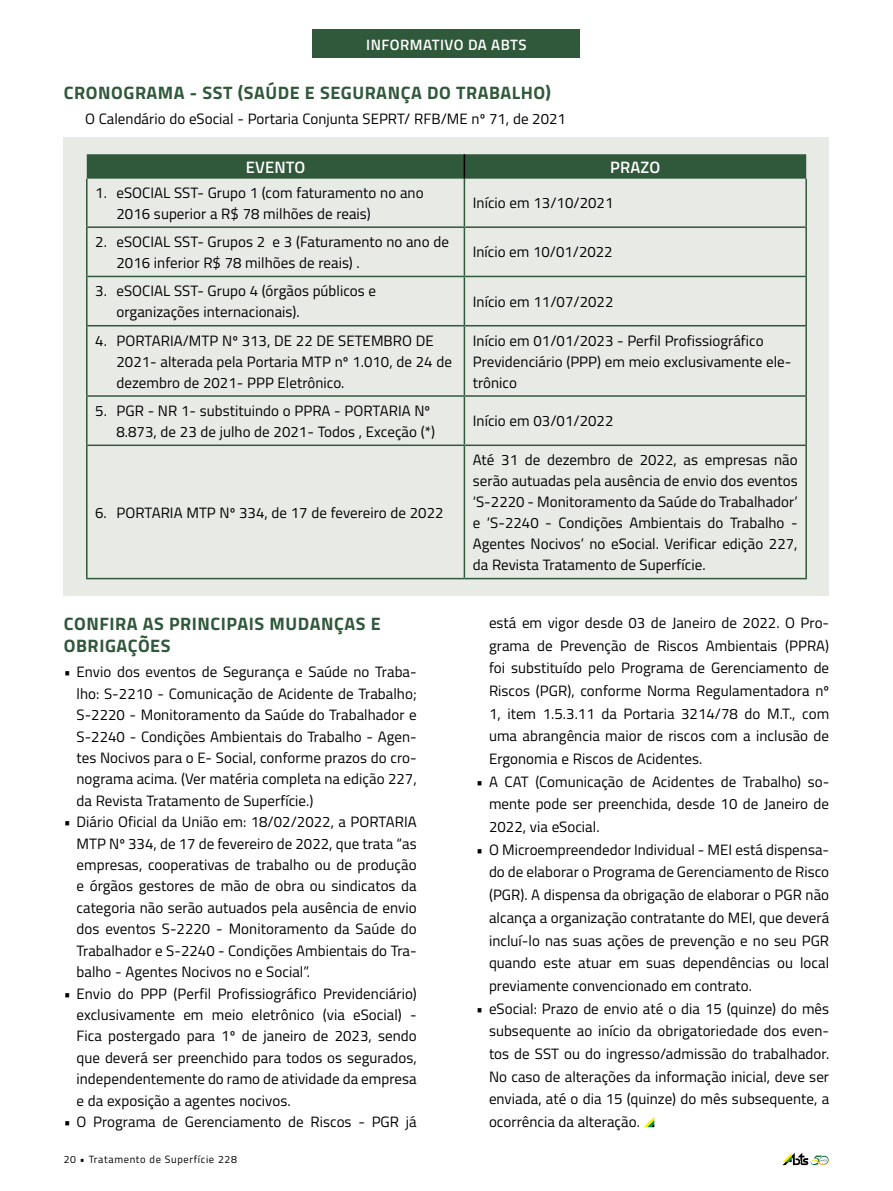
<style>
.page{position:relative;width:893px;height:1191px;background:#fff}
.page>*{position:absolute;margin:0;border:0;box-sizing:border-box;transform-origin:0 0}
.t1{font:700 18px/21.5px "Titillium";letter-spacing:.03em;color:#30583a}
.t2{font:600 16.5px "Titillium";letter-spacing:.015em;color:#fff}
.t3{font:15px/22.6px "Titillium";letter-spacing:.005em;color:#000;text-align:justify}
.t4{font:600 15px "Titillium";letter-spacing:.03em;color:#fff}
.t5{font:10.5px "Titillium";letter-spacing:.06em;color:#000}
</style>
<div class="page">
<div style="left:313px;top:30px;width:267px;height:28px;background:#30583a"></div>
<svg style="left:644px;top:1117px;width:10px;height:10px"></svg>
<svg style="left:782px;top:1152px;width:47px;height:13px"></svg>
<div style="left:64px;top:138px;width:765px;height:458px;background:#e8eae6"></div>
<svg style="left:87px;top:154px;width:719px;height:25px;background:#345b3e"></svg>
<hr style="left:86px;top:179px;width:2px;height:47px;background:#30583a">
<hr style="left:464px;top:179px;width:1px;height:47px;background:#30583a">
<hr style="left:805px;top:179px;width:2px;height:47px;background:#30583a">
<hr style="left:86px;top:226px;width:378px;height:2px;background:#30583a">
<hr style="left:86px;top:228px;width:2px;height:48px;background:#30583a">
<hr style="left:464px;top:226px;width:343px;height:2px;background:#30583a">
<hr style="left:464px;top:228px;width:1px;height:48px;background:#30583a">
<hr style="left:805px;top:228px;width:2px;height:48px;background:#30583a">
<hr style="left:86px;top:276px;width:378px;height:1px;background:#30583a">
<hr style="left:86px;top:277px;width:2px;height:48px;background:#30583a">
<hr style="left:464px;top:276px;width:343px;height:1px;background:#30583a">
<hr style="left:464px;top:277px;width:1px;height:48px;background:#30583a">
<hr style="left:805px;top:277px;width:2px;height:48px;background:#30583a">
<hr style="left:86px;top:325px;width:378px;height:1px;background:#30583a">
<hr style="left:86px;top:326px;width:2px;height:69px;background:#30583a">
<hr style="left:464px;top:325px;width:343px;height:1px;background:#30583a">
<hr style="left:464px;top:326px;width:1px;height:69px;background:#30583a">
<hr style="left:805px;top:326px;width:2px;height:69px;background:#30583a">
<hr style="left:86px;top:395px;width:378px;height:2px;background:#30583a">
<hr style="left:86px;top:397px;width:2px;height:47px;background:#30583a">
<hr style="left:464px;top:395px;width:343px;height:2px;background:#30583a">
<hr style="left:464px;top:397px;width:1px;height:47px;background:#30583a">
<hr style="left:805px;top:397px;width:2px;height:47px;background:#30583a">
<hr style="left:86px;top:444px;width:378px;height:2px;background:#30583a">
<hr style="left:86px;top:446px;width:2px;height:132px;background:#30583a">
<hr style="left:464px;top:444px;width:343px;height:2px;background:#30583a">
<hr style="left:464px;top:446px;width:1px;height:132px;background:#30583a">
<hr style="left:805px;top:446px;width:2px;height:132px;background:#30583a">
<hr style="left:86px;top:578px;width:378px;height:1px;background:#30583a">
<hr style="left:464px;top:578px;width:343px;height:1px;background:#30583a">
<p class="t4" style="left:366px;top:33px;width:162px">INFORMATIVO DA ABTS</p>
<p class="t1" style="left:64px;top:81px;width:489px">CRONOGRAMA - SST (SAÚDE E SEGURANÇA DO TRABALHO)</p>
<p class="t3" style="left:85px;top:106px;width:482px">O Calendário do eSocial - Portaria Conjunta SEPRT/ RFB/ME nº 71, de 2021</p>
<p class="t2" style="left:246px;top:154px;width:61px">EVENTO</p>
<p class="t2" style="left:610px;top:154px;width:52px">PRAZO</p>
<p class="t3" style="left:117px;top:181px;width:309px;line-height:21px;text-indent:-21px">1. eSOCIAL SST- Grupo 1 (com faturamento no ano<br>2016 superior a R$ 78 milhões de reais)</p>
<p class="t3" style="left:473px;top:191px;width:142px">Início em 13/10/2021</p>
<p class="t3" style="left:117px;top:230px;width:334px;line-height:21px;text-indent:-21px">2. eSOCIAL SST- Grupos 2 e 3 (Faturamento no ano de<br>2016 inferior R$ 78 milhões de reais) .</p>
<p class="t3" style="left:473px;top:240px;width:141px">Início em 10/01/2022</p>
<p class="t3" style="left:116px;top:280px;width:261px;line-height:21px;text-indent:-21px">3. eSOCIAL SST- Grupo 4 (órgãos públicos e organizações internacionais).</p>
<p class="t3" style="left:473px;top:289px;width:142px">Início em 11/07/2022</p>
<p class="t3" style="left:116px;top:329px;width:337px;line-height:21px;text-align:left;text-indent:-21px">4. PORTARIA/MTP Nº 313, DE 22 DE SETEMBRO DE<br>2021- alterada pela Portaria MTP nº 1.010, de 24 de dezembro de 2021- PPP Eletrônico.</p>
<p class="t3" style="left:473px;top:329px;width:320px;line-height:21px;text-align:left">Início em 01/01/2023 - Perfil Profissiográfico<br>Previdenciário (PPP) em meio exclusivamente ele&shy;trônico</p>
<p class="t3" style="left:116px;top:399px;width:320px;line-height:21px;text-indent:-21px">5. PGR - NR 1- substituindo o PPRA - PORTARIA Nº<br>8.873, de 23 de julho de 2021- Todos , Exceção (*)</p>
<p class="t3" style="left:473px;top:409px;width:142px">Início em 03/01/2022</p>
<p class="t3" style="left:95px;top:500px;width:350px">6. PORTARIA MTP Nº 334, de 17 de fevereiro de 2022</p>
<p class="t1" style="left:64px;top:612px;width:318px">CONFIRA AS PRINCIPAIS MUDANÇAS E<br>OBRIGAÇÕES</p>
<p class="t3" style="left:77px;top:660px;width:342px;line-height:21.5px;text-indent:-13px">• Envio dos eventos de Segurança e Saúde no Traba&shy;lho: S-2210 - Comunicação de Acidente de Trabalho; S-2220 - Monitoramento da Saúde do Trabalhador e S-2240 - Condições Ambientais do Trabalho - Agen&shy;tes Nocivos para o E- Social, conforme prazos do cro&shy;nograma acima. (Ver matéria completa na edição 227, da Revista Tratamento de Superfície.)</p>
<p class="t3" style="left:77px;top:810px;width:342px;line-height:21.5px;text-indent:-13px">• Diário Oficial da União em: 18/02/2022, a PORTARIA MTP Nº 334, de 17 de fevereiro de 2022, que trata “as empresas, cooperativas de trabalho ou de produção e órgãos gestores de mão de obra ou sindicatos da categoria não serão autuados pela ausência de envio dos eventos S-2220 - Monitoramento da Saúde do Trabalhador e S-2240 - Condições Ambientais do Tra&shy;balho - Agentes Nocivos no e Social”.</p>
<p class="t3" style="left:77px;top:981px;width:342px;line-height:21.5px;text-indent:-13px">• Envio do PPP (Perfil Profissiográfico Previdenciário) exclusivamente em meio eletrônico (via eSocial) - Fica postergado para 1º de janeiro de 2023, sendo que deverá ser preenchido para todos os segurados, independentemente do ramo de atividade da empresa e da exposição a agentes nocivos.</p>
<p class="t3" style="left:64px;top:1109px;width:354px">• O Programa de Gerenciamento de Riscos - PGR já</p>
<p class="t5" style="left:64px;top:1151px;width:175px">20 • Tratamento de Superfície 228</p>
<p class="t3" style="left:473px;top:448px;width:326px;line-height:21px">Até 31 de dezembro de 2022, as empresas não serão autuadas pela ausência de envio dos eventos ‘S-2220 - Monitoramento da Saúde do Trabalhador’ e ‘S-2240 - Condições Ambientais do Trabalho - Agentes Nocivos’ no eSocial. Verificar edição 227, da Revista Tratamento de Superfície.</p>
<p class="t3" style="left:489px;top:610px;width:342px">está em vigor desde 03 de Janeiro de 2022. O Pro&shy;grama de Prevenção de Riscos Ambientais (PPRA) foi substituído pelo Programa de Gerenciamento de Riscos (PGR), conforme Norma Regulamentadora nº 1, item 1.5.3.11 da Portaria 3214/78 do M.T., com uma abrangência maior de riscos com a inclusão de Ergonomia e Riscos de Acidentes.</p>
<p class="t3" style="left:489px;top:769px;width:342px;text-indent:-13px">• A CAT (Comunicação de Acidentes de Trabalho) so&shy;mente pode ser preenchida, desde 10 de Janeiro de 2022, via eSocial.</p>
<p class="t3" style="left:489px;top:837px;width:342px;text-indent:-13px">• O Microempreendedor Individual - MEI está dispensa&shy;do de elaborar o Programa de Gerenciamento de Risco (PGR). A dispensa da obrigação de elaborar o PGR não alcança a organização contratante do MEI, que deverá incluí-lo nas suas ações de prevenção e no seu PGR quando este atuar em suas dependências ou local previamente convencionado em contrato.</p>
<p class="t3" style="left:489px;top:996px;width:342px;text-indent:-13px">• eSocial: Prazo de envio até o dia 15 (quinze) do mês subsequente ao início da obrigatoriedade dos even&shy;tos de SST ou do ingresso/admissão do trabalhador.<br>No caso de alterações da informação inicial, deve ser enviada, até o dia 15 (quinze) do mês subsequente, a ocorrência da alteração.</p>
</div>
